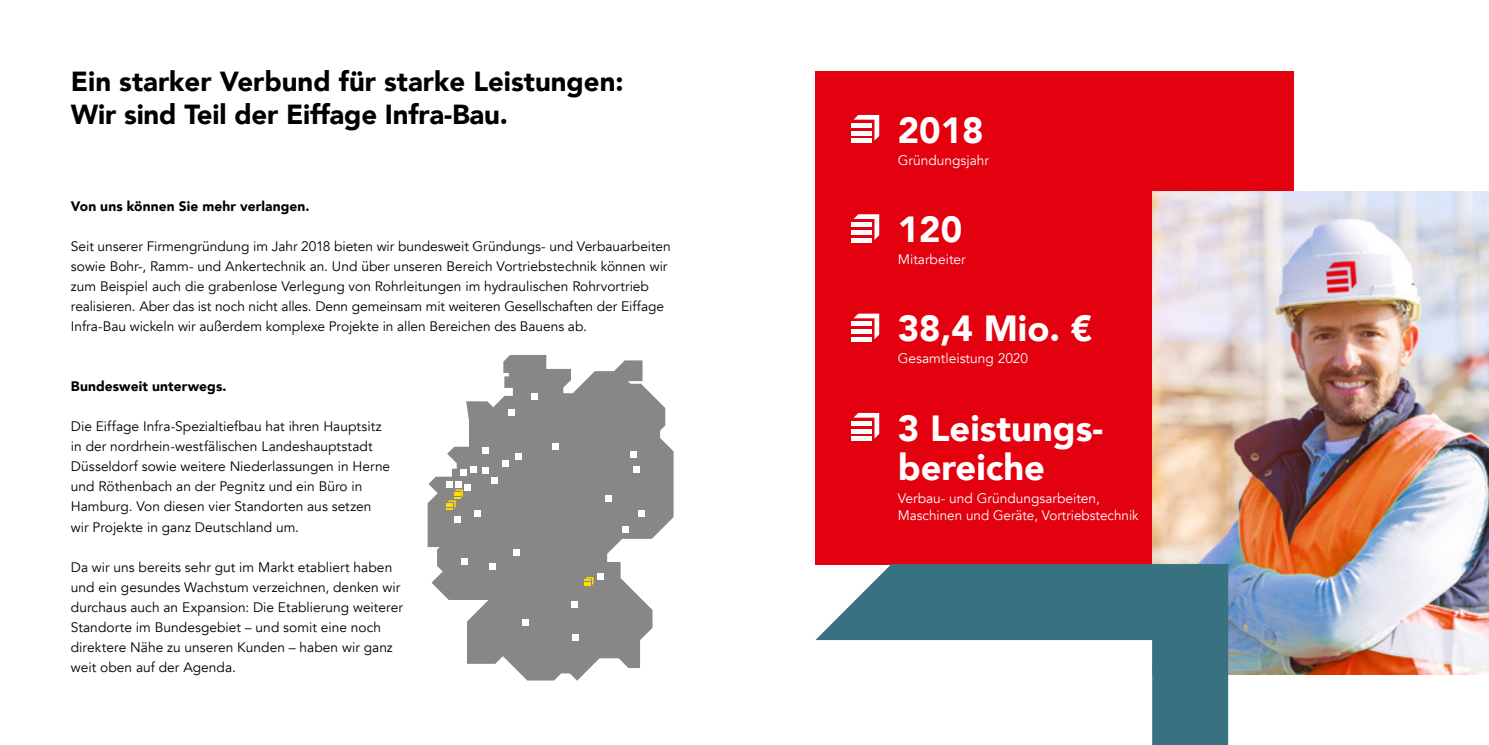
<style>
.page{position:relative;width:1489px;height:745px;background:#fff}
.page>*{position:absolute;margin:0;border:0;box-sizing:border-box;transform-origin:0 0}
.t1{font:900 36.25px/38.8px "Avenir";color:#fff}
.t2{font:900 27.5px/33px "Avenir";color:#000}
.t3{font:13.75px/20px "Avenir";color:#000}
.t4{font:13.75px/16.5px "Avenir";color:#fff}
.t5{font:900 13.75px "Avenir";letter-spacing:.01em;color:#000}
</style>
<div class="page">
<div style="left:815px;top:71px;width:478px;height:492px;background:#e3000f"></div>
<div style="left:850px;top:138px;width:21px;height:5px;background:#fff"></div>
<svg style="left:853px;top:115px;width:26px;height:25px"></svg>
<hr style="left:850px;top:238px;width:21px;height:4px;background:#fff">
<div style="left:850px;top:222px;width:21px;height:5px;background:#fff"></div>
<svg style="left:853px;top:214px;width:26px;height:26px"></svg>
<div style="left:850px;top:337px;width:21px;height:5px;background:#fff"></div>
<div style="left:850px;top:329px;width:21px;height:5px;background:#fff"></div>
<div style="left:850px;top:321px;width:21px;height:5px;background:#fff"></div>
<svg style="left:853px;top:313px;width:26px;height:26px"></svg>
<div style="left:850px;top:436px;width:21px;height:5px;background:#fff"></div>
<div style="left:850px;top:428px;width:21px;height:5px;background:#fff"></div>
<div style="left:850px;top:420px;width:21px;height:5px;background:#fff"></div>
<svg style="left:853px;top:412px;width:26px;height:26px"></svg>
<img style="left:1152px;top:191px;width:336px;height:482px">
<svg style="left:815px;top:563px;width:413px;height:181px"></svg>
<svg style="left:427px;top:355px;width:246px;height:325px;fill:#878786"></svg>
<div style="left:531px;top:393px;width:6px;height:7px;background:#fff"></div>
<div style="left:508px;top:409px;width:7px;height:6px;background:#fff"></div>
<div style="left:515px;top:452px;width:7px;height:7px;background:#fff"></div>
<div style="left:482px;top:446px;width:7px;height:7px;background:#fff"></div>
<div style="left:502px;top:460px;width:6px;height:7px;background:#fff"></div>
<div style="left:491px;top:477px;width:7px;height:7px;background:#fff"></div>
<div style="left:482px;top:467px;width:7px;height:6px;background:#fff"></div>
<div style="left:470px;top:466px;width:7px;height:6px;background:#fff"></div>
<div style="left:460px;top:469px;width:6px;height:7px;background:#fff"></div>
<div style="left:455px;top:480px;width:7px;height:7px;background:#fff"></div>
<div style="left:464px;top:484px;width:7px;height:6px;background:#fff"></div>
<div style="left:474px;top:510px;width:6px;height:7px;background:#fff"></div>
<div style="left:454px;top:516px;width:7px;height:7px;background:#fff"></div>
<div style="left:461px;top:558px;width:6px;height:7px;background:#fff"></div>
<div style="left:489px;top:562px;width:7px;height:7px;background:#fff"></div>
<svg style="left:513px;top:549px;width:6px;height:6px"></svg>
<div style="left:621px;top:526px;width:7px;height:7px;background:#fff"></div>
<div style="left:638px;top:510px;width:7px;height:7px;background:#fff"></div>
<div style="left:604px;top:495px;width:7px;height:6px;background:#fff"></div>
<div style="left:633px;top:466px;width:6px;height:7px;background:#fff"></div>
<div style="left:630px;top:451px;width:7px;height:6px;background:#fff"></div>
<div style="left:597px;top:572px;width:7px;height:7px;background:#fff"></div>
<div style="left:571px;top:600px;width:7px;height:7px;background:#fff"></div>
<div style="left:572px;top:633px;width:6px;height:7px;background:#fff"></div>
<div style="left:521px;top:618px;width:7px;height:7px;background:#fff"></div>
<div style="left:446px;top:480px;width:7px;height:7px;background:#fff"></div>
<div style="left:552px;top:442px;width:7px;height:7px;background:#fff"></div>
<svg style="left:446px;top:489px;width:17px;height:20px"></svg>
<svg style="left:584px;top:576px;width:9px;height:9px"></svg>
<h2 class="t2" style="left:71px;top:64px;width:554px">Ein starker Verbund für starke Leistungen:<br>Wir sind Teil der Eiffage Infra-Bau.</h2>
<p class="t5" style="left:71px;top:194px;width:240px">Von uns können Sie mehr verlangen.</p>
<p class="t3" style="left:71px;top:236px;width:601px">Seit unserer Firmengründung im Jahr 2018 bieten wir bundesweit Gründungs- und Verbauarbeiten sowie Bohr-, Ramm- und Ankertechnik an. Und über unseren Bereich Vortriebstechnik können wir zum Beispiel auch die grabenlose Verlegung von Rohrleitungen im hydraulischen Rohrvortrieb realisieren. Aber das ist noch nicht alles. Denn gemeinsam mit weiteren Gesellschaften der Eiffage Infra-Bau wickeln wir außerdem komplexe Projekte in allen Bereichen des Bauens ab.</p>
<p class="t5" style="left:71px;top:374px;width:157px">Bundesweit unterwegs.</p>
<p class="t3" style="left:71px;top:416px;width:321px">Die Eiffage Infra-Spezialtiefbau hat ihren Hauptsitz in der nordrhein-westfälischen Landeshauptstadt Düsseldorf sowie weitere Niederlassungen in Herne und Röthenbach an der Pegnitz und ein Büro in Hamburg. Von diesen vier Standorten aus setzen wir Projekte in ganz Deutschland um.</p>
<p class="t3" style="left:71px;top:556px;width:333px">Da wir uns bereits sehr gut im Markt etabliert haben und ein gesundes Wachstum verzeichnen, denken wir durchaus auch an Expansion: Die Etablierung weiterer Standorte im Bundesgebiet – und somit eine noch direktere Nähe zu unseren Kunden – haben wir ganz weit oben auf der Agenda.</p>
<h1 class="t1" style="left:897px;top:110px;width:87px">2018</h1>
<p class="t4" style="left:897px;top:152px;width:93px">Gründungsjahr</p>
<h1 class="t1" style="left:897px;top:209px;width:66px">120</h1>
<p class="t4" style="left:897px;top:251px;width:69px">Mitarbeiter</p>
<h1 class="t1" style="left:897px;top:308px;width:196px">38,4 Mio. €</h1>
<p class="t4" style="left:897px;top:350px;width:132px">Gesamtleistung 2020</p>
<h1 class="t1" style="left:897px;top:407px;width:207px">3 Leistungs&shy;bereiche</h1>
<p class="t4" style="left:897px;top:490px;width:242px">Verbau- und Gründungsarbeiten,<br>Maschinen und Geräte, Vortriebstechnik</p>
</div>
